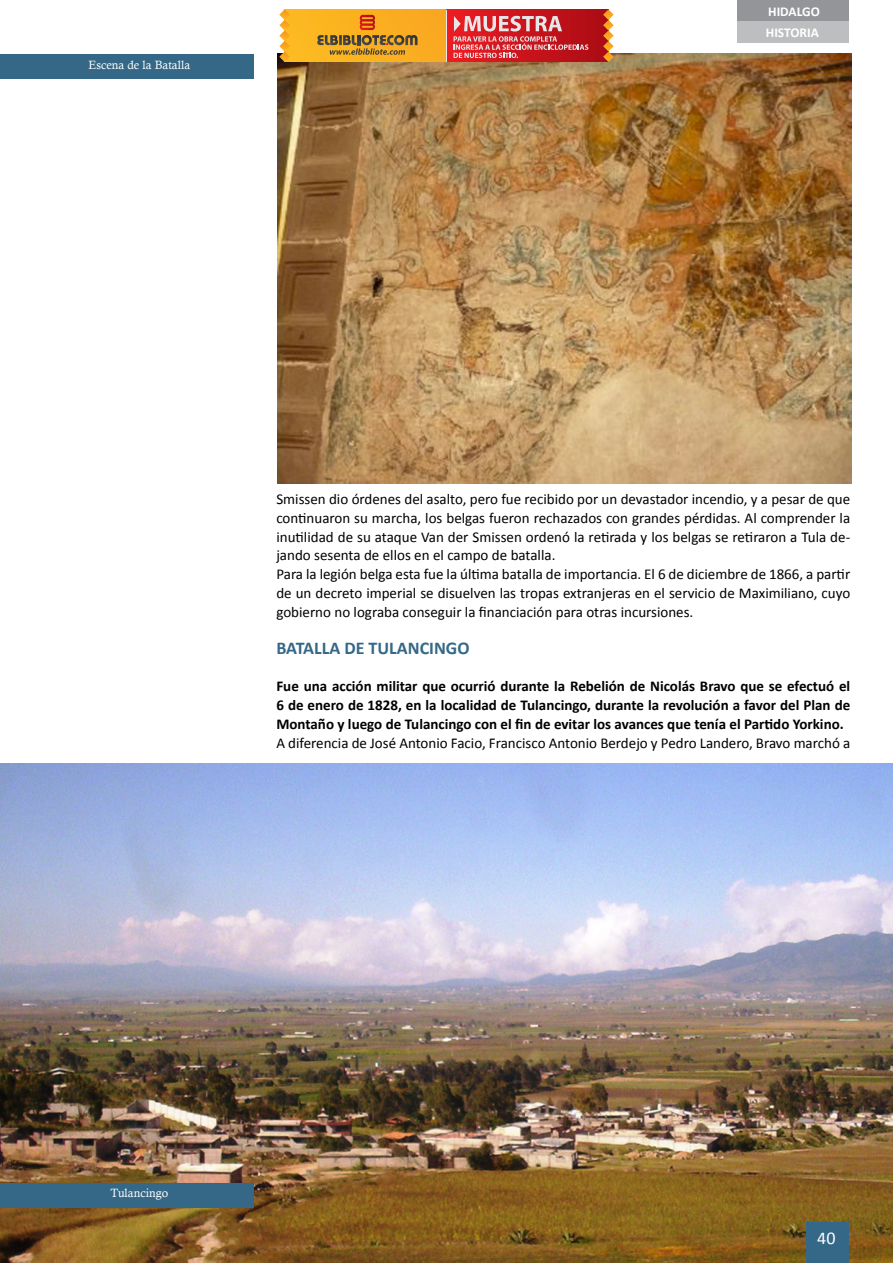
<style>
.page{position:relative;width:893px;height:1263px;background:#fff}
.page>*{position:absolute;margin:0;border:0;box-sizing:border-box;transform-origin:0 0}
.subitulo{font:700 18px "Calibri";color:#356887}
.t1{font:18px "Calibri";color:#fff}
.texto_corrido{font:15px/18.8px "Calibri";color:#000;text-align:justify}
.texto_corrido-2{font:700 15px/18.8px "Calibri";color:#000;text-align:justify}
.t2{font:700 13.5px "Calibri";color:#fff}
.epigrafe{font:12px "Calisto";color:#fff}
</style>
<div class="page">
<div style="left:737px;top:0;width:112px;height:21px;background:#939598"></div>
<div style="left:737px;top:21px;width:112px;height:22px;background:#bcbec0"></div>
<img style="left:277px;top:53px;width:574px;height:431px">
<div style="left:0;top:54px;width:254px;height:25px;background:#356887"></div>
<img style="left:0;top:764px;width:893px;height:499px">
<div style="left:0;top:1183px;width:254px;height:25px;background:#356887"></div>
<div style="left:806px;top:1222px;width:43px;height:41px;background:#356887"></div>
<svg style="left:322px;top:385px;width:57px;height:25px"></svg>
<svg style="left:380px;top:385px;width:6px;height:25px"></svg>
<svg style="left:390px;top:385px;width:33px;height:25px"></svg>
<svg style="left:425px;top:385px;width:7px;height:25px"></svg>
<svg style="left:435px;top:385px;width:141px;height:26px;background:#c0a070"></svg>
<svg style="left:279px;top:9px;width:335px;height:53px;background:#dc7335"></svg>
<p class="epigrafe" style="left:88px;top:58px;width:103px">Escena de la Batalla</p>
<p class="t2" style="left:768px;top:3px;width:53px">HIDALGO</p>
<p class="t2" style="left:766px;top:24px;width:55px">HISTORIA</p>
<p class="texto_corrido" style="left:276px;top:489px;width:575px">Smissen dio órdenes del asalto, pero fue recibido por un devastador incendio, y a pesar de que continuaron su marcha, los belgas fueron rechazados con grandes pérdidas. Al comprender la inutilidad de su ataque Van der Smissen ordenó la retirada y los belgas se retiraron a Tula de&shy;jando sesenta de ellos en el campo de batalla.</p>
<p class="texto_corrido" style="left:276px;top:564px;width:575px">Para la legión belga esta fue la última batalla de importancia. El 6 de diciembre de 1866, a partir de un decreto imperial se disuelven las tropas extranjeras en el servicio de Maximiliano, cuyo gobierno no lograba conseguir la financiación para otras incursiones.</p>
<p class="subitulo" style="left:276px;top:637px;width:195px">BATALLA DE TULANCINGO</p>
<p class="texto_corrido-2" style="left:276px;top:676px;width:575px">Fue una acción militar que ocurrió durante la Rebelión de Nicolás Bravo que se efectuó el 6 de enero de 1828, en la localidad de Tulancingo, durante la revolución a favor del Plan de Montaño y luego de Tulancingo con el fin de evitar los avances que tenía el Partido Yorkino.</p>
<p class="texto_corrido" style="left:276px;top:732px;width:575px">A diferencia de José Antonio Facio, Francisco Antonio Berdejo y Pedro Landero, Bravo marchó a</p>
<p class="epigrafe" style="left:110px;top:1186px;width:59px">Tulancingo</p>
<p class="t1" style="left:817px;top:1226px;width:20px">40</p>
</div>
